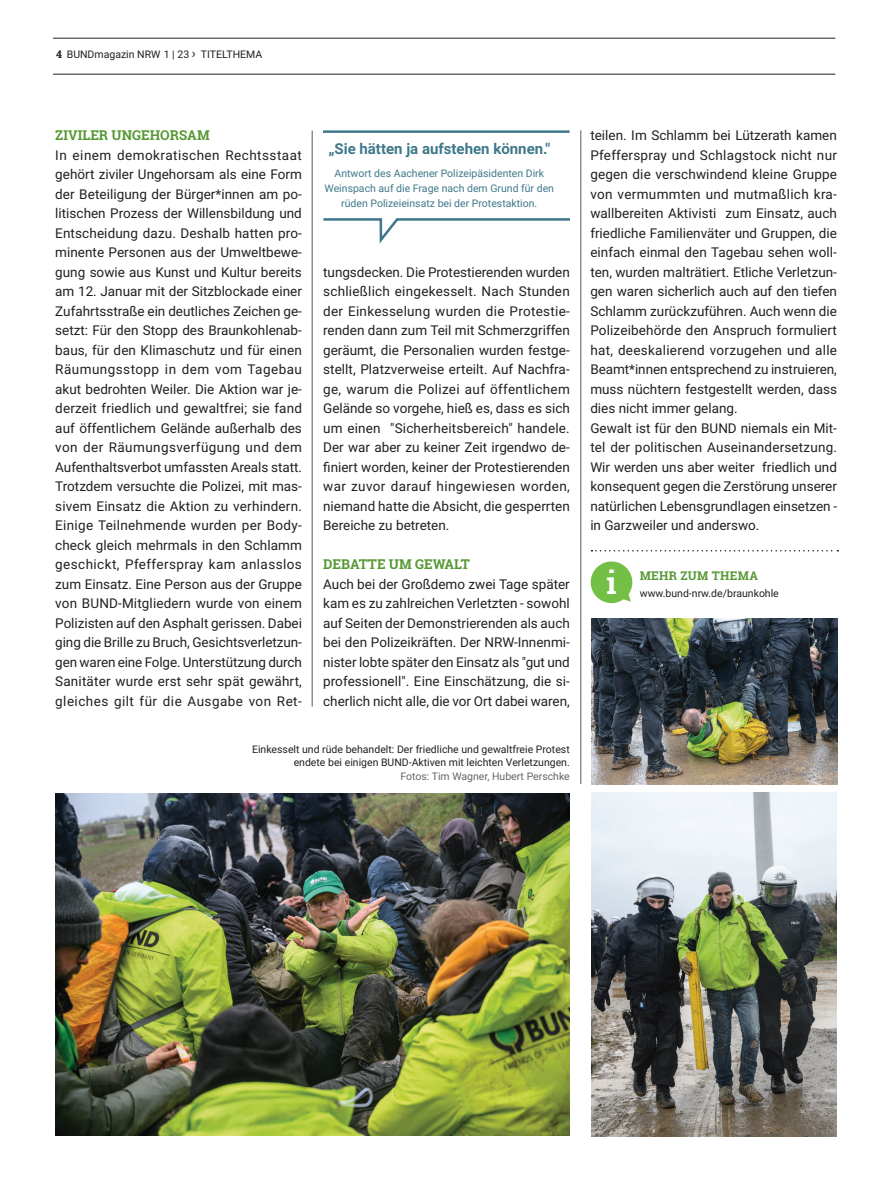
<style>
.page{position:relative;width:893px;height:1191px;background:#fff}
.page>*{position:absolute;margin:0;border:0;box-sizing:border-box;transform-origin:0 0}
.t1{font:700 31.35px "Roboto Slab";color:#fff}
.t2{font:700 15px "Roboto";color:#3f788a}
.t3{font:13.5px/19.5px "Roboto";color:#231f20;text-align:justify}
.t4{font:700 13.5px "Roboto Slab";color:#569834}
.t5{font:700 12px "Roboto Slab";letter-spacing:.02em;color:#569834}
.t6{font:10.5px/13.5px "Roboto";color:#231f20;text-align:right}
.t7{font:10.5px/15px "Roboto";color:#3f788a;text-align:center}
.t8{font:10.5px "Roboto";color:#656568}
.s1{font-family:"Roboto Slab";font-weight:700}
.s2{font-size:13.5px}
</style>
<div class="page">
<hr style="left:53px;top:74px;width:782px;height:1px;background:#231f20">
<hr style="left:53px;top:38px;width:782px;height:1px;background:#231f20">
<img style="left:591px;top:792px;width:246px;height:344px">
<img style="left:55px;top:793px;width:515px;height:342px">
<img style="left:591px;top:618px;width:246px;height:166px">
<svg style="left:323px;top:218px;width:247px;height:26px"></svg>
<hr style="left:323px;top:130px;width:247px;height:3px;background:#3f788a">
<svg style="left:591px;top:550px;width:247px;height:1px"></svg>
<svg style="left:591px;top:561px;width:42px;height:42px"></svg>
<hr style="left:312px;top:131px;width:1px;height:575px;background:#57585a">
<hr style="left:580px;top:130px;width:1px;height:654px;background:#57585a">
<p class="t6" style="left:56px;top:47px;width:208px"><span class="s1">4</span> BUNDmagazin NRW 1 | 23 <span class="s2">›</span> TITELTHEMA</p>
<p class="t4" style="left:55px;top:126px;width:156px">ZIVILER UNGEHORSAM</p>
<p class="t3" style="left:55px;top:145px;width:248px">In einem demokratischen Rechtsstaat gehört ziviler Ungehorsam als eine Form der Beteiligung der Bürger*innen am po&shy;litischen Prozess der Willensbildung und Entscheidung dazu. Deshalb hatten pro&shy;minente Personen aus der Umweltbewe&shy;gung sowie aus Kunst und Kultur bereits am 12. Januar mit der Sitzblockade einer Zufahrtsstraße ein deutliches Zeichen ge&shy;setzt: Für den Stopp des Braunkohlenab&shy;baus, für den Klimaschutz und für einen Räumungsstopp in dem vom Tagebau akut bedrohten Weiler. Die Aktion war je&shy;derzeit friedlich und gewaltfrei; sie fand auf öffentlichem Gelände außerhalb des von der Räumungsverfügung und dem Aufenthaltsverbot umfassten Areals statt.<br>Trotzdem versuchte die Polizei, mit mas&shy;sivem Einsatz die Aktion zu verhindern.<br>Einige Teilnehmende wurden per Body&shy;check gleich mehrmals in den Schlamm geschickt, Pfefferspray kam anlasslos zum Einsatz. Eine Person aus der Gruppe von BUND-Mitgliedern wurde von einem Polizisten auf den Asphalt gerissen. Dabei ging die Brille zu Bruch, Gesichtsverletzun&shy;gen waren eine Folge. Unterstützung durch Sanitäter wurde erst sehr spät gewährt, gleiches gilt für die Ausgabe von Ret-</p>
<p class="t2" style="left:328px;top:138px;width:223px">„Sie hätten ja aufstehen können."</p>
<p class="t7" style="left:325px;top:166px;width:231px">Antwort des Aachener Polizeipäsidenten Dirk<br>Weinspach auf die Frage nach dem Grund für den rüden Polizeieinsatz bei der Protestaktion.</p>
<p class="t3" style="left:323px;top:262px;width:248px">tungsdecken. Die Protestierenden wurden schließlich eingekesselt. Nach Stunden der Einkesselung wurden die Protestie&shy;renden dann zum Teil mit Schmerzgriffen geräumt, die Personalien wurden festge&shy;stellt, Platzverweise erteilt. Auf Nachfra&shy;ge, warum die Polizei auf öffentlichem Gelände so vorgehe, hieß es, dass es sich um einen "Sicherheitsbereich" handele.<br>Der war aber zu keiner Zeit irgendwo de&shy;finiert worden, keiner der Protestierenden war zuvor darauf hingewiesen worden, niemand hatte die Absicht, die gesperrten Bereiche zu betreten.</p>
<p class="t4" style="left:323px;top:555px;width:148px">DEBATTE UM GEWALT</p>
<p class="t3" style="left:323px;top:574px;width:248px">Auch bei der Großdemo zwei Tage später kam es zu zahlreichen Verletzten - sowohl auf Seiten der Demonstrierenden als auch bei den Polizeikräften. Der NRW-Innenmi&shy;nister lobte später den Einsatz als "gut und professionell". Eine Einschätzung, die si&shy;cherlich nicht alle, die vor Ort dabei waren,</p>
<p class="t6" style="left:252px;top:742px;width:319px">Einkesselt und rüde behandelt: Der friedliche und gewaltfreie Protest endete bei einigen BUND-Aktiven mit leichten Verletzungen.</p>
<p class="t8" style="left:400px;top:769px;width:171px">Fotos: Tim Wagner, Hubert Perschke</p>
<p class="t3" style="left:590px;top:125px;width:248px;text-align:left">teilen. Im Schlamm bei Lützerath kamen Pfefferspray und Schlagstock nicht nur gegen die verschwindend kleine Gruppe von vermummten und mutmaßlich kra&shy;wallbereiten Aktivisti zum Einsatz, auch friedliche Familienväter und Gruppen, die einfach einmal den Tagebau sehen woll&shy;ten, wurden malträtiert. Etliche Verletzun&shy;gen waren sicherlich auch auf den tiefen Schlamm zurückzuführen. Auch wenn die Polizeibehörde den Anspruch formuliert hat, deeskalierend vorzugehen und alle Beamt*innen entsprechend zu instruieren, muss nüchtern festgestellt werden, dass dies nicht immer gelang.<br>Gewalt ist für den BUND niemals ein Mit&shy;tel der politischen Auseinandersetzung.<br>Wir werden uns aber weiter friedlich und konsequent gegen die Zerstörung unserer natürlichen Lebensgrundlagen einsetzen - in Garzweiler und anderswo.</p>
<h1 class="t1" style="left:606px;top:561px;width:12px">i</h1>
<p class="t5" style="left:640px;top:567px;width:120px">MEHR ZUM THEMA</p>
<p class="t6" style="left:640px;top:586px;width:141px">www.bund-nrw.de/braunkohle</p>
</div>
